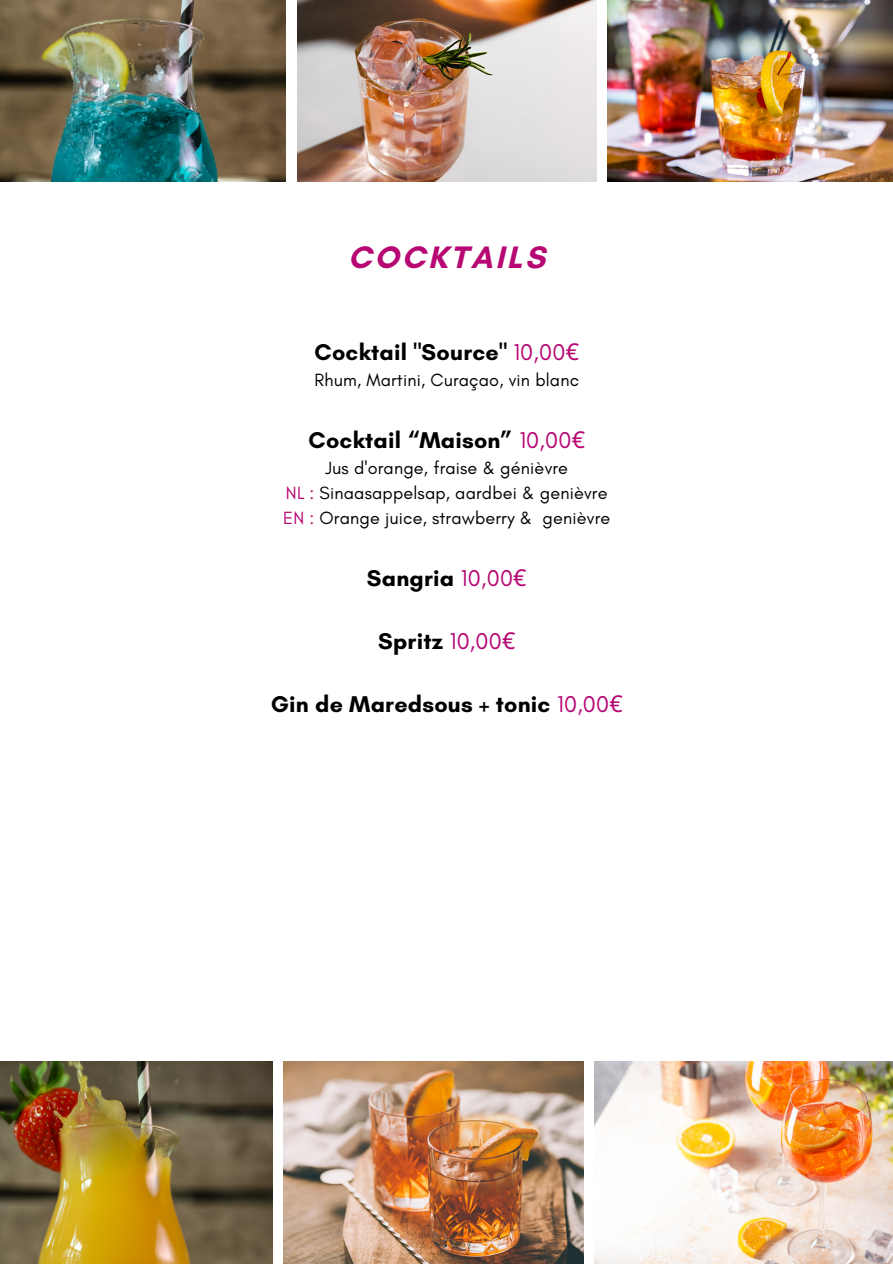
<style>
.page{position:relative;width:893px;height:1264px;background:#fff}
.page>*{position:absolute;margin:0;border:0;box-sizing:border-box;transform-origin:0 0}
.t1{font:700 31.65px "Glacial Indifference";letter-spacing:.09em;color:#b60773}
.t2{font:700 23.25px "Glacial Indifference";letter-spacing:.01em;color:#000}
.t3{font:18px "Glacial Indifference";letter-spacing:.01em;color:#000}
.s1{font-weight:400;color:#b60773}
.s2{font-family:"Noto Sans";font-weight:400;color:#b60773}
.s3{color:#b60773}
</style>
<div class="page">
<img style="left:0;top:0;width:286px;height:181px">
<img style="left:297px;top:0;width:299px;height:181px">
<img style="left:608px;top:0;width:284px;height:181px">
<img style="left:0;top:1061px;width:272px;height:202px">
<img style="left:284px;top:1061px;width:299px;height:202px">
<img style="left:594px;top:1061px;width:298px;height:202px">
<h2 class="t1" style="left:348px;top:238px;width:198px">COCKTAILS</h2>
<h1 class="t2" style="left:314px;top:338px;width:266px">Cocktail "Source" <span class="s1">10,00</span><span class="s2">€</span></h1>
<p class="t3" style="left:314px;top:369px;width:266px">Rhum, Martini, Curaçao, vin blanc</p>
<p class="t2" style="left:308px;top:426px;width:278px">Cocktail “Maison” <span class="s1">10,00</span><span class="s2">€</span></p>
<p class="t3" style="left:325px;top:457px;width:244px">Jus d'orange, fraise &amp; génièvre</p>
<p class="t3" style="left:286px;top:482px;width:323px"><span class="s3">NL :</span> Sinaasappelsap, aardbei &amp; genièvre</p>
<p class="t3" style="left:283px;top:506px;width:328px"><span class="s3">EN :</span> Orange juice, strawberry &amp; genièvre</p>
<p class="t2" style="left:367px;top:563px;width:161px">Sangria <span class="s1">10,00</span><span class="s2">€</span></p>
<h2 class="t2" style="left:378px;top:626px;width:139px">Spritz <span class="s1">10,00</span><span class="s2">€</span></h2>
<h2 class="t2" style="left:271px;top:689px;width:353px">Gin de Maredsous + tonic <span class="s1">10,00</span><span class="s2">€</span></h2>
</div>
